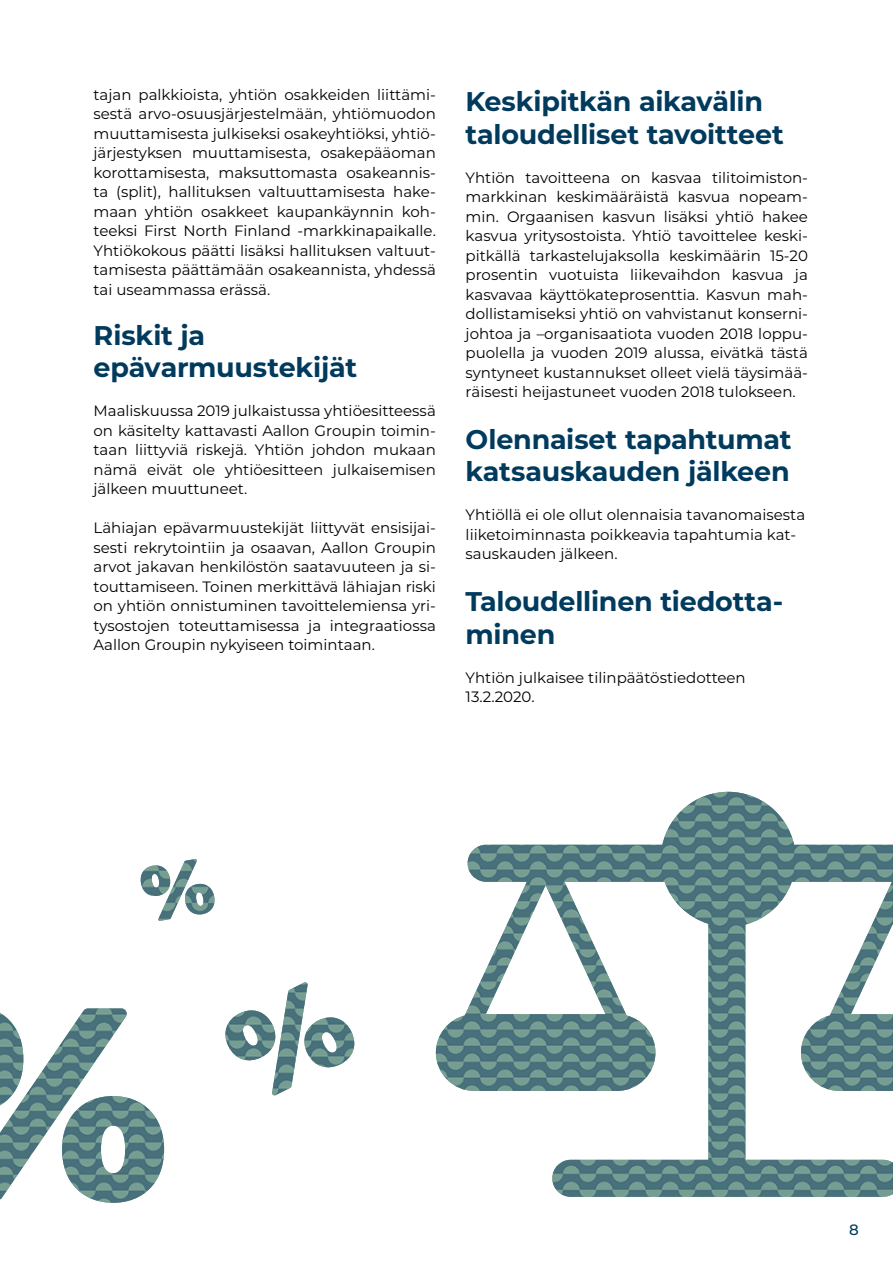
<style>
.page{position:relative;width:893px;height:1263px;background:#fff}
.page>*{position:absolute;margin:0;border:0;box-sizing:border-box;transform-origin:0 0}
.Leipäteksti{font:700 27px/32.4px "Montserrat";letter-spacing:-.01em;color:#003a5d}
.Leipäteksti-2{font:15px/19.5px "Montserrat";color:#000;text-align:justify}
.t1{font:500 15px "Montserrat";color:#003a5d}
</style>
<div class="page">
<img style="left:436px;top:792px;width:457px;height:405px">
<img style="left:0;top:1008px;width:164px;height:195px">
<img style="left:225px;top:982px;width:130px;height:114px">
<img style="left:140px;top:859px;width:75px;height:62px">
<p class="Leipäteksti-2" style="left:94px;top:84px;width:344px">tajan palkkioista, yhtiön osakkeiden liittämi&shy;sestä arvo-osuusjärjestelmään, yhtiömuodon muuttamisesta julkiseksi osakeyhtiöksi, yhtiö&shy;järjestyksen muuttamisesta, osakepääoman korottamisesta, maksuttomasta osakeannis&shy;ta (split), hallituksen valtuuttamisesta hake&shy;maan yhtiön osakkeet kaupankäynnin koh&shy;teeksi First North Finland -markkinapaikalle.<br>Yhtiökokous päätti lisäksi hallituksen valtuut&shy;tamisesta päättämään osakeannista, yhdessä tai useammassa erässä.</p>
<p class="Leipäteksti" style="left:94px;top:318px;width:265px">Riskit ja epävarmuustekijät</p>
<p class="Leipäteksti-2" style="left:94px;top:401px;width:344px">Maaliskuussa 2019 julkaistussa yhtiöesitteessä on käsitelty kattavasti Aallon Groupin toimin&shy;taan liittyviä riskejä. Yhtiön johdon mukaan nämä eivät ole yhtiöesitteen julkaisemisen jälkeen muuttuneet.</p>
<p class="Leipäteksti-2" style="left:94px;top:518px;width:344px">Lähiajan epävarmuustekijät liittyvät ensisijai&shy;sesti rekrytointiin ja osaavan, Aallon Groupin arvot jakavan henkilöstön saatavuuteen ja si&shy;touttamiseen. Toinen merkittävä lähiajan riski on yhtiön onnistuminen tavoittelemiensa yri&shy;tysostojen toteuttamisessa ja integraatiossa Aallon Groupin nykyiseen toimintaan.</p>
<p class="Leipäteksti" style="left:466px;top:84px;width:320px">Keskipitkän aikavälin taloudelliset tavoitteet</p>
<p class="Leipäteksti-2" style="left:466px;top:167px;width:344px">Yhtiön tavoitteena on kasvaa tilitoimiston&shy;markkinan keskimääräistä kasvua nopeam&shy;min. Orgaanisen kasvun lisäksi yhtiö hakee kasvua yritysostoista. Yhtiö tavoittelee keski&shy;pitkällä tarkastelujaksolla keskimäärin 15-20 prosentin vuotuista liikevaihdon kasvua ja kasvavaa käyttökateprosenttia. Kasvun mah&shy;dollistamiseksi yhtiö on vahvistanut konserni&shy;johtoa ja –organisaatiota vuoden 2018 loppu&shy;puolella ja vuoden 2019 alussa, eivätkä tästä syntyneet kustannukset olleet vielä täysimää&shy;räisesti heijastuneet vuoden 2018 tulokseen.</p>
<p class="Leipäteksti" style="left:466px;top:422px;width:327px">Olennaiset tapahtumat katsauskauden jälkeen</p>
<p class="Leipäteksti-2" style="left:466px;top:505px;width:341px;text-align:left">Yhtiöllä ei ole ollut olennaisia tavanomaisesta liiketoiminnasta poikkeavia tapahtumia kat&shy;sauskauden jälkeen.</p>
<p class="Leipäteksti" style="left:466px;top:584px;width:319px">Taloudellinen tiedotta&shy;minen</p>
<p class="Leipäteksti-2" style="left:466px;top:667px;width:282px">Yhtiön julkaisee tilinpäätöstiedotteen<br>13.2.2020.</p>
<p class="t1" style="left:849px;top:1219px;width:11px">8</p>
</div>
